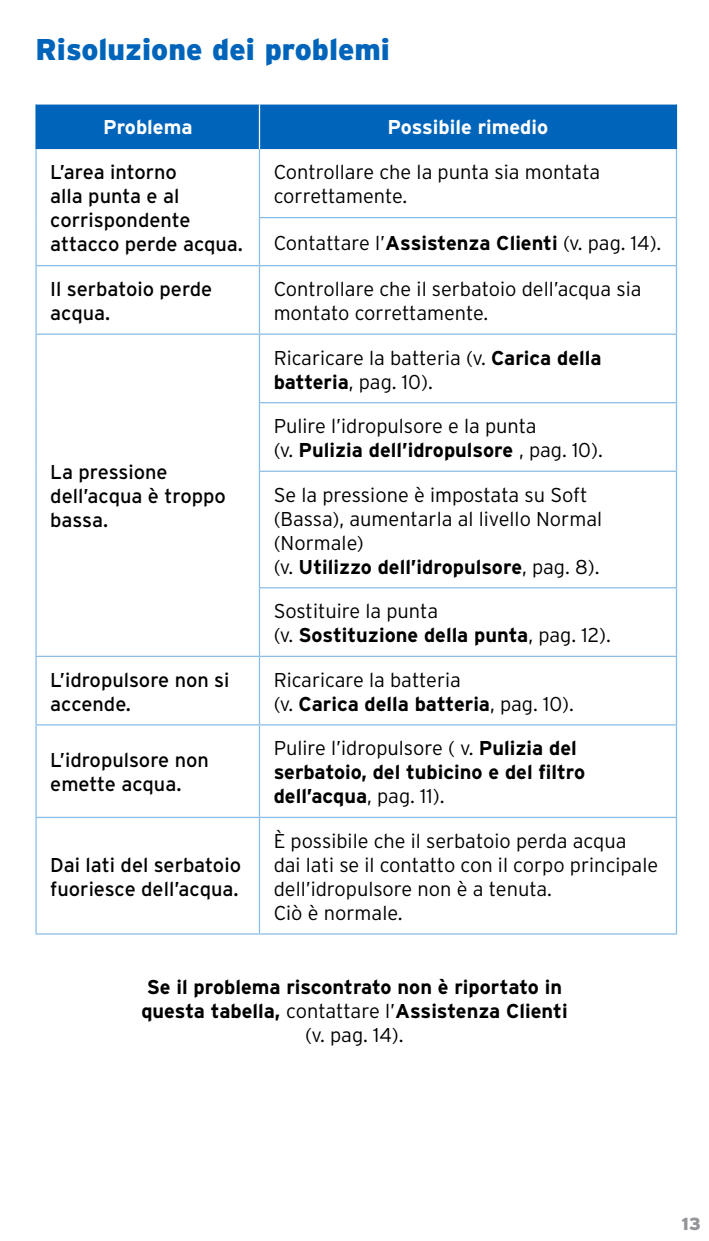
<style>
.page{position:relative;width:709px;height:1241px;background:#fff}
.page>*{position:absolute;margin:0;border:0;box-sizing:border-box;transform-origin:0 0}
.t1{font:900 30px "Interstate";color:#0065ba}
.t2{font:300 20px/24px "Interstate";color:#000}
.t3{font:20px/24px "Interstate";color:#000}
.t4{font:700 20px/24px "Interstate";color:#000}
.t5{font:700 20px "Interstate";color:#fff}
.t6{font:900 17.5px "Interstate";color:#939598}
.s1{font-weight:700}
.s2{font-weight:300}
</style>
<div class="page">
<div style="left:37px;top:104px;width:639px;height:45px;background:#0065ba"></div>
<hr style="left:35px;top:149px;width:2px;height:68px;background:#88bce6">
<hr style="left:259px;top:149px;width:1px;height:68px;background:#88bce6">
<hr style="left:676px;top:149px;width:1px;height:68px;background:#88bce6">
<hr style="left:35px;top:217px;width:2px;height:48px;background:#88bce6">
<hr style="left:259px;top:217px;width:418px;height:1px;background:#88bce6">
<hr style="left:259px;top:218px;width:1px;height:47px;background:#88bce6">
<hr style="left:676px;top:218px;width:1px;height:47px;background:#88bce6">
<hr style="left:35px;top:265px;width:224px;height:1px;background:#88bce6">
<hr style="left:35px;top:266px;width:2px;height:67px;background:#88bce6">
<hr style="left:259px;top:265px;width:418px;height:1px;background:#88bce6">
<hr style="left:259px;top:266px;width:1px;height:67px;background:#88bce6">
<hr style="left:676px;top:266px;width:1px;height:67px;background:#88bce6">
<hr style="left:35px;top:333px;width:224px;height:2px;background:#88bce6">
<hr style="left:35px;top:335px;width:2px;height:67px;background:#88bce6">
<hr style="left:259px;top:333px;width:418px;height:2px;background:#88bce6">
<hr style="left:259px;top:335px;width:1px;height:67px;background:#88bce6">
<hr style="left:676px;top:335px;width:1px;height:67px;background:#88bce6">
<hr style="left:35px;top:402px;width:2px;height:69px;background:#88bce6">
<hr style="left:259px;top:402px;width:418px;height:1px;background:#88bce6">
<hr style="left:259px;top:403px;width:1px;height:67px;background:#88bce6">
<hr style="left:676px;top:403px;width:1px;height:67px;background:#88bce6">
<hr style="left:35px;top:471px;width:2px;height:116px;background:#88bce6">
<hr style="left:259px;top:470px;width:418px;height:2px;background:#88bce6">
<hr style="left:259px;top:472px;width:1px;height:115px;background:#88bce6">
<hr style="left:676px;top:472px;width:1px;height:115px;background:#88bce6">
<hr style="left:35px;top:587px;width:2px;height:68px;background:#88bce6">
<hr style="left:259px;top:587px;width:418px;height:1px;background:#88bce6">
<hr style="left:259px;top:588px;width:1px;height:67px;background:#88bce6">
<hr style="left:676px;top:588px;width:1px;height:67px;background:#88bce6">
<hr style="left:35px;top:655px;width:224px;height:2px;background:#88bce6">
<hr style="left:35px;top:657px;width:2px;height:67px;background:#88bce6">
<hr style="left:259px;top:655px;width:418px;height:2px;background:#88bce6">
<hr style="left:259px;top:657px;width:1px;height:67px;background:#88bce6">
<hr style="left:676px;top:657px;width:1px;height:67px;background:#88bce6">
<hr style="left:35px;top:724px;width:224px;height:1px;background:#88bce6">
<hr style="left:35px;top:725px;width:2px;height:91px;background:#88bce6">
<hr style="left:259px;top:724px;width:418px;height:1px;background:#88bce6">
<hr style="left:259px;top:725px;width:1px;height:91px;background:#88bce6">
<hr style="left:676px;top:725px;width:1px;height:91px;background:#88bce6">
<hr style="left:35px;top:816px;width:224px;height:1px;background:#88bce6">
<hr style="left:35px;top:817px;width:2px;height:116px;background:#88bce6">
<hr style="left:259px;top:816px;width:418px;height:1px;background:#88bce6">
<hr style="left:259px;top:817px;width:1px;height:116px;background:#88bce6">
<hr style="left:676px;top:817px;width:1px;height:116px;background:#88bce6">
<hr style="left:35px;top:933px;width:224px;height:1px;background:#88bce6">
<hr style="left:259px;top:933px;width:418px;height:1px;background:#88bce6">
<hr style="left:35px;top:104px;width:2px;height:45px;background:#0065ba">
<hr style="left:676px;top:104px;width:1px;height:45px;background:#0065ba">
<hr style="left:259px;top:104px;width:1px;height:45px;background:#fff">
<h1 class="t1" style="left:35px;top:32px;width:356px">Risoluzione dei problemi</h1>
<p class="t5" style="left:103px;top:116px;width:91px">Problema</p>
<p class="t5" style="left:387px;top:116px;width:162px">Possibile rimedio</p>
<p class="t3" style="left:50px;top:160px;width:194px">L’area intorno<br>alla punta e al corrispondente attacco perde acqua.</p>
<p class="t2" style="left:274px;top:160px;width:328px">Controllare che la punta sia montata correttamente.</p>
<p class="t2" style="left:274px;top:230px;width:389px">Contattare l’<span class="s1">Assistenza Clienti</span> (v. pag. 14).</p>
<p class="t3" style="left:50px;top:277px;width:164px">Il serbatoio perde acqua.</p>
<p class="t2" style="left:274px;top:277px;width:369px">Controllare che il serbatoio dell’acqua sia montato correttamente.</p>
<p class="t3" style="left:50px;top:460px;width:177px">La pressione dell’acqua è troppo bassa.</p>
<p class="t2" style="left:274px;top:345px;width:329px">Ricaricare la batteria (v. <span class="s1">Carica della batteria</span>, pag. 10).</p>
<p class="t2" style="left:274px;top:414px;width:331px">Pulire l’idropulsore e la punta<br>(v. <span class="s1">Pulizia dell’idropulsore</span> , pag. 10).</p>
<p class="t2" style="left:274px;top:482px;width:330px">Se la pressione è impostata su Soft (Bassa), aumentarla al livello Normal (Normale)<br>(v. <span class="s1">Utilizzo dell’idropulsore</span>, pag. 8).</p>
<p class="t2" style="left:274px;top:598px;width:338px">Sostituire la punta<br>(v. <span class="s1">Sostituzione della punta</span>, pag. 12).</p>
<p class="t3" style="left:50px;top:667px;width:181px">L’idropulsore non si accende.</p>
<p class="t2" style="left:274px;top:667px;width:302px">Ricaricare la batteria<br>(v. <span class="s1">Carica della batteria</span>, pag. 10).</p>
<p class="t3" style="left:50px;top:747px;width:160px">L’idropulsore non emette acqua.</p>
<p class="t4" style="left:274px;top:735px;width:313px"><span class="s2">Pulire l’idropulsore ( v.</span> Pulizia del serbatoio, del tubicino e del filtro dell’acqua<span class="s2">, pag. 11).</span></p>
<p class="t3" style="left:50px;top:852px;width:192px">Dai lati del serbatoio fuoriesce dell’acqua.</p>
<p class="t2" style="left:274px;top:828px;width:386px">È possibile che il serbatoio perda acqua dai lati se il contatto con il corpo principale dell’idropulsore non è a tenuta.<br>Ciò è normale.</p>
<p class="t4" style="left:141px;top:974px;width:428px;text-align:center">Se il problema riscontrato non è riportato in questa tabella, <span class="s2">contattare l’</span>Assistenza Clienti <span class="s2">(v. pag. 14).</span></p>
<p class="t6" style="left:681px;top:1213px;width:21px">13</p>
</div>
